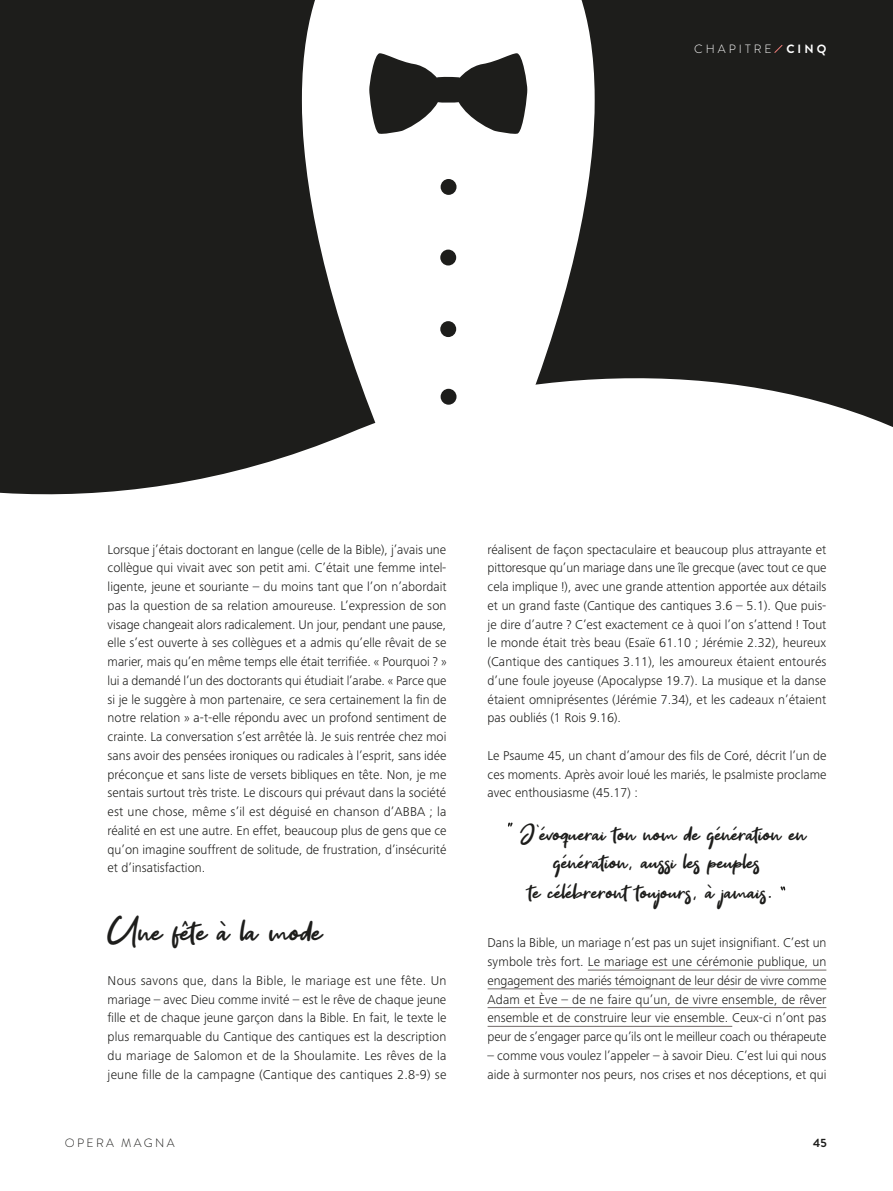
<style>
.page{position:relative;width:893px;height:1191px;background:#fff}
.page>*{position:absolute;margin:0;border:0;box-sizing:border-box;transform-origin:0 0}
.Heading_2{font:42px "Get Show";color:#1d1d1b}
.t1{font:30px "Get Show";color:#1d1d1b}
.Text{font:300 13.2px/18.8px "Frutiger Next Pro";color:#1d1d1b;text-align:justify}
.Einf__Abs{font:300 12px "Brandon Grotesque";letter-spacing:.25em;color:#fff}
.Einf__Abs-2{font:300 12px "Brandon Grotesque";letter-spacing:.195em;color:#1d1d1b}
.Einf__Abs-3{font:700 12px "Brandon Grotesque";color:#1d1d1b}
.s1{font-weight:700}
</style>
<div class="page">
<svg style="left:0;top:0;width:893px;height:495px;background:#383837"></svg>
<hr style="left:588px;top:969px;width:238px;height:1px;background:#716966">
<hr style="left:488px;top:988px;width:338px;height:1px;background:#716966">
<hr style="left:488px;top:1007px;width:338px;height:1px;background:#716966">
<hr style="left:488px;top:1026px;width:244px;height:1px;background:#716966">
<svg style="left:508px;top:822px;width:5px;height:4px"></svg>
<svg style="left:780px;top:886px;width:5px;height:4px"></svg>
<svg style="left:302px;top:0;width:293px;height:495px"></svg>
<div style="left:441px;top:179px;width:15px;height:16px;background:#1d1d1b;border-radius:50%"></div>
<div style="left:440px;top:249px;width:16px;height:16px;background:#1d1d1b;border-radius:50%"></div>
<div style="left:440px;top:321px;width:16px;height:16px;background:#1d1d1b;border-radius:50%"></div>
<div style="left:441px;top:389px;width:15px;height:16px;background:#1d1d1b;border-radius:50%"></div>
<svg style="left:369px;top:53px;width:158px;height:82px"></svg>
<div style="left:0;top:185px;width:56px;height:310px;background:#1d1d1b"></div>
<svg style="left:774px;top:44px;width:9px;height:9px"></svg>
<p class="Einf__Abs" style="left:694px;top:40px;width:134px">CHAPITRE <span class="s1">CINQ</span></p>
<p class="Text" style="left:108px;top:540px;width:340px">Lorsque j’étais doctorant en langue (celle de la Bible), j’avais une collègue qui vivait avec son petit ami. C’était une femme intel&shy;ligente, jeune et souriante – du moins tant que l’on n’abordait pas la question de sa relation amoureuse. L’expression de son visage changeait alors radicalement. Un jour, pendant une pause, elle s’est ouverte à ses collègues et a admis qu’elle rêvait de se marier, mais qu’en même temps elle était terrifiée. « Pourquoi ? » lui a demandé l’un des doctorants qui étudiait l’arabe. « Parce que si je le suggère à mon partenaire, ce sera certainement la fin de notre relation » a-t-elle répondu avec un profond sentiment de crainte. La conversation s’est arrêtée là. Je suis rentrée chez moi sans avoir des pensées ironiques ou radicales à l’esprit, sans idée préconçue et sans liste de versets bibliques en tête. Non, je me sentais surtout très triste. Le discours qui prévaut dans la société est une chose, même s’il est déguisé en chanson d’ABBA ; la réalité en est une autre. En effet, beaucoup plus de gens que ce qu’on imagine souffrent de solitude, de frustration, d’insécurité et d’insatisfaction.</p>
<p class="Heading_2" style="left:108px;top:908px;width:216px">Une fête à la mode</p>
<p class="Text" style="left:108px;top:971px;width:340px">Nous savons que, dans la Bible, le mariage est une fête. Un mariage – avec Dieu comme invité – est le rêve de chaque jeune fille et de chaque jeune garçon dans la Bible. En fait, le texte le plus remarquable du Cantique des cantiques est la description du mariage de Salomon et de la Shoulamite. Les rêves de la jeune fille de la campagne (Cantique des cantiques 2.8-9) se</p>
<p class="Text" style="left:488px;top:540px;width:340px">réalisent de façon spectaculaire et beaucoup plus attrayante et pittoresque qu’un mariage dans une île grecque (avec tout ce que cela implique !), avec une grande attention apportée aux détails et un grand faste (Cantique des cantiques 3.6 – 5.1). Que puis&shy;je dire d’autre ? C’est exactement ce à quoi l’on s’attend ! Tout le monde était très beau (Esaïe 61.10 ; Jérémie 2.32), heureux (Cantique des cantiques 3.11), les amoureux étaient entourés d’une foule joyeuse (Apocalypse 19.7). La musique et la danse étaient omniprésentes (Jérémie 7.34), et les cadeaux n’étaient pas oubliés (1 Rois 9.16).</p>
<p class="Text" style="left:488px;top:746px;width:340px">Le Psaume 45, un chant d’amour des fils de Coré, décrit l’un de ces moments. Après avoir loué les mariés, le psalmiste proclame avec enthousiasme (45.17) :</p>
<p class="t1" style="left:520px;top:817px;width:287px">J’évoquerai ton nom de génération en</p>
<p class="t1" style="left:554px;top:845px;width:208px">génération, aussi les peuples</p>
<p class="t1" style="left:529px;top:875px;width:245px">te célébreront toujours, à jamais.</p>
<p class="Text" style="left:488px;top:933px;width:340px">Dans la Bible, un mariage n’est pas un sujet insignifiant. C’est un symbole très fort. Le mariage est une cérémonie publique, un engagement des mariés témoignant de leur désir de vivre comme Adam et Ève – de ne faire qu’un, de vivre ensemble, de rêver ensemble et de construire leur vie ensemble. Ceux-ci n’ont pas peur de s’engager parce qu’ils ont le meilleur coach ou thérapeute</p>
<p class="Text" style="left:488px;top:1046px;width:340px">– comme vous voulez l’appeler – à savoir Dieu. C’est lui qui nous aide à surmonter nos peurs, nos crises et nos déceptions, et qui</p>
<p class="Einf__Abs-2" style="left:65px;top:1135px;width:111px">OPERA MAGNA</p>
<p class="Einf__Abs-3" style="left:813px;top:1134px;width:15px">45</p>
</div>
